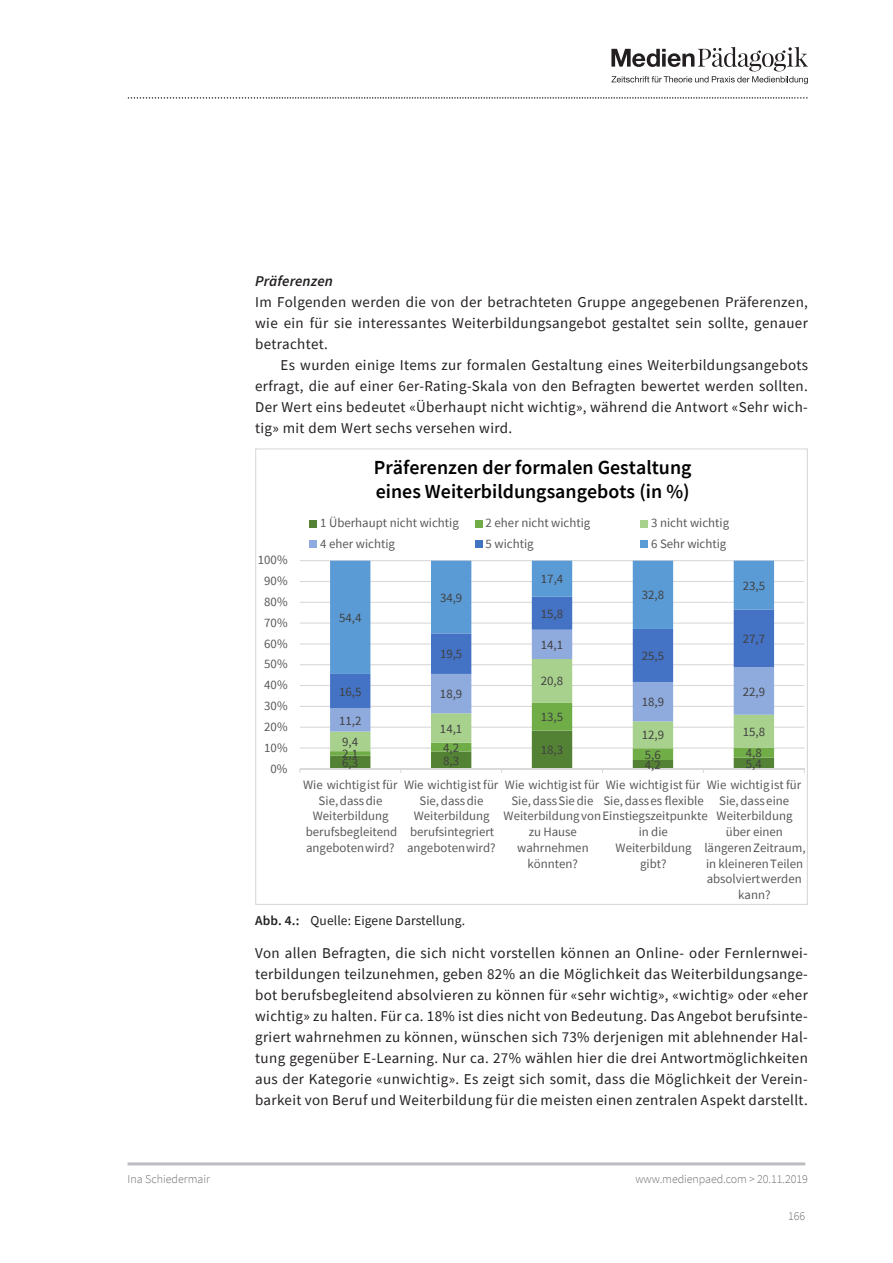
<style>
.page{position:relative;width:893px;height:1263px;background:#fff}
.page>*{position:absolute;margin:0;border:0;box-sizing:border-box;transform-origin:0 0}
.t1{font:600 19.95px/23.9px "Source Sans Pro";color:#000}
.mp-text_ohne_Einzug{font:15px/21px "Source Sans Pro";letter-spacing:.025em;color:#231f20;text-align:justify}
.mp-text{font:15px/21px "Source Sans Pro";letter-spacing:.025em;color:#231f20;text-align:justify}
.mp-Titel3{font:italic 600 15px "Source Sans Pro";letter-spacing:.01em;color:#231f20}
.mp-Abbildungen_Legen{font:13.5px "Source Sans Pro";letter-spacing:.01em;color:#231f20}
.mp-Abbildungen_Legen-2{font:600 13.5px "Source Sans Pro";color:#231f20}
.t2{font:12.9px/15.6px "Source Sans Pro";color:#595959;text-align:center}
.t3{font:12.9px "Source Sans Pro";color:#404040}
.t4{font:300 12px "Source Sans Pro";letter-spacing:-.005em;color:#6c6d70}
</style>
<div class="page">
<hr style="left:128px;top:1162px;width:677px;height:3px;background:#bcbdc0">
<svg style="left:611px;top:47px;width:197px;height:37px"></svg>
<svg style="left:128px;top:97px;width:679px;height:2px"></svg>
<svg style="left:255px;top:448px;width:553px;height:457px"></svg>
<h3 class="mp-Titel3" style="left:255px;top:271px;width:79px">Präferenzen</h3>
<p class="mp-text_ohne_Einzug" style="left:255px;top:291px;width:554px">Im Folgenden werden die von der betrachteten Gruppe angegebenen Präferenzen, wie ein für sie interessantes Weiterbildungsangebot gestaltet sein sollte, genauer betrachtet.</p>
<p class="mp-text" style="left:255px;top:354px;width:554px;text-indent:26px">Es wurden einige Items zur formalen Gestaltung eines Weiterbildungsangebots erfragt, die auf einer 6er-Rating-Skala von den Befragten bewertet werden sollten.<br>Der Wert eins bedeutet «Überhaupt nicht wichtig», während die Antwort «Sehr wich&shy;tig» mit dem Wert sechs versehen wird.</p>
<p class="t1" style="left:374px;top:455px;width:319px">Präferenzen der formalen Gestaltung eines Weiterbildungsangebots (in %)</p>
<p class="t2" style="left:320px;top:515px;width:140px">1 Überhaupt nicht wichtig</p>
<p class="t2" style="left:486px;top:515px;width:106px">2 eher nicht wichtig</p>
<p class="t2" style="left:651px;top:515px;width:79px">3 nicht wichtig</p>
<p class="t2" style="left:320px;top:536px;width:76px">4 eher wichtig</p>
<p class="t2" style="left:486px;top:536px;width:50px">5 wichtig</p>
<p class="t2" style="left:651px;top:536px;width:77px">6 Sehr wichtig</p>
<p class="t2" style="left:258px;top:552px;width:31px">100%</p>
<p class="t2" style="left:264px;top:573px;width:25px">90%</p>
<p class="t2" style="left:264px;top:594px;width:25px">80%</p>
<p class="t3" style="left:440px;top:589px;width:24px">34,9</p>
<p class="t3" style="left:541px;top:571px;width:24px">17,4</p>
<p class="t3" style="left:642px;top:587px;width:24px">32,8</p>
<p class="t3" style="left:743px;top:577px;width:24px">23,5</p>
<p class="t2" style="left:264px;top:615px;width:25px">70%</p>
<p class="t3" style="left:339px;top:609px;width:24px">54,4</p>
<p class="t3" style="left:541px;top:605px;width:24px">15,8</p>
<p class="t2" style="left:264px;top:635px;width:25px">60%</p>
<p class="t2" style="left:264px;top:656px;width:25px">50%</p>
<p class="t3" style="left:440px;top:646px;width:24px">19,5</p>
<p class="t3" style="left:541px;top:637px;width:24px">14,1</p>
<p class="t3" style="left:642px;top:648px;width:24px">25,5</p>
<p class="t3" style="left:743px;top:630px;width:24px">27,7</p>
<p class="t2" style="left:264px;top:677px;width:25px">40%</p>
<p class="t2" style="left:264px;top:698px;width:25px">30%</p>
<p class="t3" style="left:541px;top:673px;width:24px">20,8</p>
<p class="t3" style="left:339px;top:683px;width:24px">16,5</p>
<p class="t3" style="left:743px;top:683px;width:24px">22,9</p>
<p class="t3" style="left:440px;top:686px;width:24px">18,9</p>
<p class="t3" style="left:642px;top:694px;width:24px">18,9</p>
<p class="t2" style="left:264px;top:719px;width:25px">20%</p>
<p class="t2" style="left:264px;top:740px;width:25px">10%</p>
<p class="t2" style="left:271px;top:760px;width:18px">0%</p>
<p class="t3" style="left:339px;top:712px;width:24px">11,2</p>
<p class="t3" style="left:440px;top:720px;width:24px">14,1</p>
<p class="t3" style="left:342px;top:733px;width:17px">9,4</p>
<p class="t3" style="left:443px;top:739px;width:17px">4,2</p>
<p class="t3" style="left:342px;top:745px;width:17px">2,1</p>
<p class="t3" style="left:342px;top:754px;width:17px">6,3</p>
<p class="t3" style="left:443px;top:752px;width:17px">8,3</p>
<p class="t3" style="left:541px;top:709px;width:24px">13,5</p>
<p class="t3" style="left:541px;top:742px;width:24px">18,3</p>
<p class="t3" style="left:642px;top:727px;width:24px">12,9</p>
<p class="t3" style="left:743px;top:723px;width:24px">15,8</p>
<p class="t3" style="left:645px;top:746px;width:17px">5,6</p>
<p class="t3" style="left:746px;top:745px;width:17px">4,8</p>
<p class="t3" style="left:645px;top:756px;width:17px">4,2</p>
<p class="t3" style="left:746px;top:755px;width:17px">5,4</p>
<p class="t2" style="left:303px;top:777px;width:96px">Wie wichtigist für<br>Sie,dassdie<br>Weiterbildung berufsbegleitend angebotenwird?</p>
<p class="t2" style="left:404px;top:777px;width:96px">Wie wichtigist für<br>Sie,dassdie<br>Weiterbildung berufsintegriert angebotenwird?</p>
<p class="t2" style="left:505px;top:777px;width:96px">Wie wichtigist für</p>
<p class="t2" style="left:603px;top:777px;width:102px;text-align:left">Wie wichtigist für<br>Sie,dasses flexible</p>
<p class="t2" style="left:616px;top:824px;width:77px">in die<br>Weiterbildung gibt?</p>
<p class="t2" style="left:704px;top:777px;width:103px">Wie wichtigist für<br>Sie,dasseine<br>Weiterbildung über einen längerenZeitraum, in kleinerenTeilen absolviertwerden kann?</p>
<p class="t2" style="left:511px;top:793px;width:83px">Sie,dassSiedie</p>
<p class="t2" style="left:504px;top:808px;width:206px">Weiterbildung vonEinstiegszeitpunkte</p>
<p class="t2" style="left:529px;top:824px;width:50px">zu Hause</p>
<p class="t2" style="left:517px;top:840px;width:73px">wahrnehmen</p>
<p class="t2" style="left:527px;top:855px;width:52px">könnten?</p>
<p class="mp-Abbildungen_Legen" style="left:310px;top:911px;width:156px">Quelle: Eigene Darstellung.</p>
<p class="mp-text_ohne_Einzug" style="left:255px;top:942px;width:554px">Von allen Befragten, die sich nicht vorstellen können an Online- oder Fernlernwei&shy;terbildungen teilzunehmen, geben 82% an die Möglichkeit das Weiterbildungsange&shy;bot berufsbegleitend absolvieren zu können für «sehr wichtig», «wichtig» oder «eher wichtig» zu halten. Für ca. 18% ist dies nicht von Bedeutung. Das Angebot berufsinte&shy;griert wahrnehmen zu können, wünschen sich 73% derjenigen mit ablehnender Hal&shy;tung gegenüber E-Learning. Nur ca. 27% wählen hier die drei Antwortmöglichkeiten aus der Kategorie «unwichtig». Es zeigt sich somit, dass die Möglichkeit der Verein&shy;barkeit von Beruf und Weiterbildung für die meisten einen zentralen Aspekt darstellt.</p>
<p class="mp-Abbildungen_Legen-2" style="left:255px;top:911px;width:46px">Abb. 4.:</p>
<p class="t4" style="left:128px;top:1171px;width:84px">Ina Schiedermair</p>
<p class="t4" style="left:635px;top:1171px;width:174px">www.medienpaed.com &gt; 20.11.2019</p>
<p class="t4" style="left:788px;top:1208px;width:19px">166</p>
</div>
